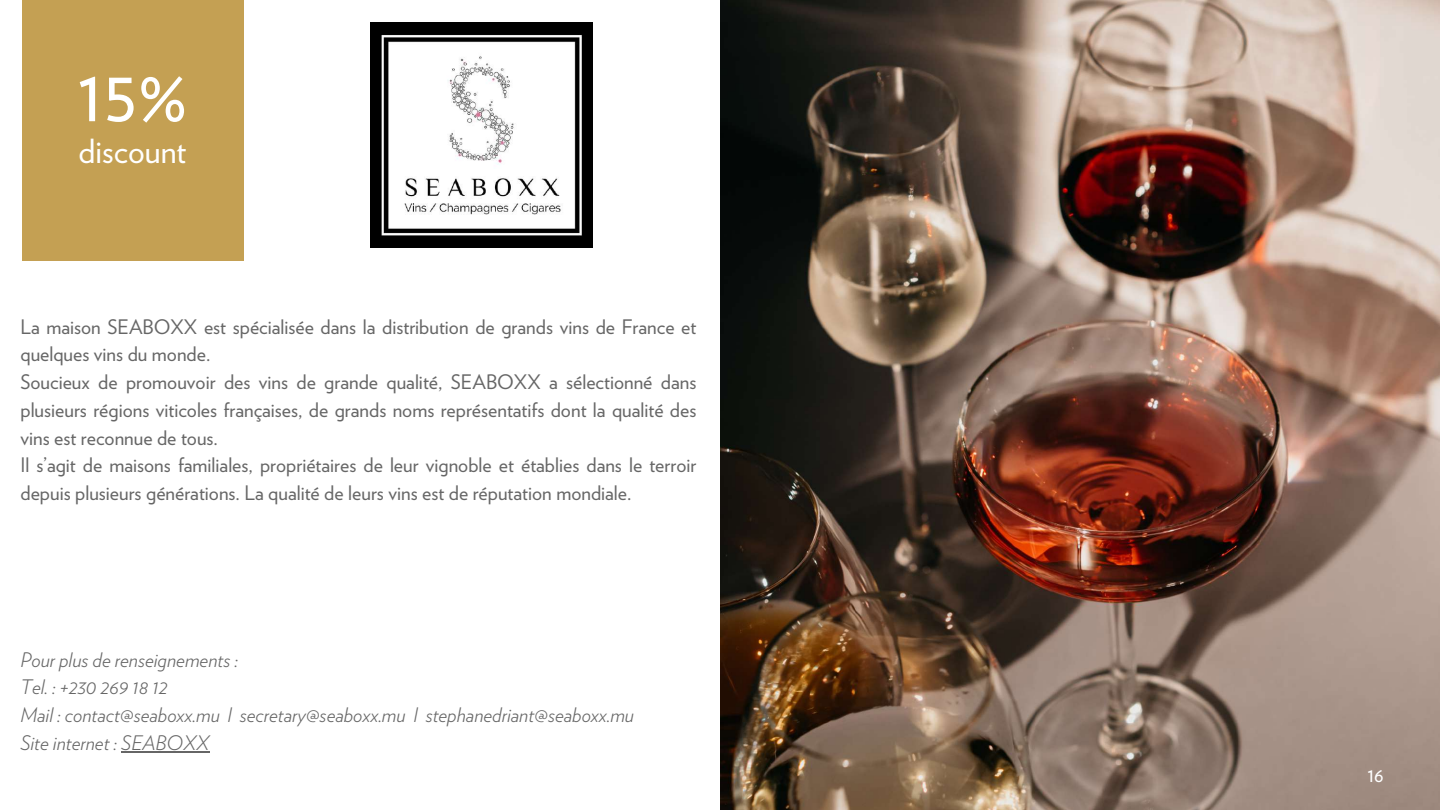
<style>
.page{position:relative;width:1440px;height:810px;background:#fff}
.page>*{position:absolute;margin:0;border:0;box-sizing:border-box;transform-origin:0 0}
.t1{font:75.6px "Verlag";color:#fff}
.t2{font:33.2px "Verlag";color:#fff}
.t3{font:20px/27.8px "Verlag";color:#666}
.t4{font:italic 300 20px/27.8px "Verlag";color:#666}
.t5{font:20px "Verlag";color:#fff}
</style>
<div class="page">
<img style="left:720px;top:0;width:720px;height:810px">
<div style="left:22px;top:0;width:221px;height:260px;background:#c4a053"></div>
<img style="left:370px;top:22px;width:222px;height:225px">
<hr style="left:121px;top:751px;width:89px;height:2px;background:#666">
<h1 class="t1" style="left:77px;top:61px;width:112px">15%</h1>
<h2 class="t2" style="left:79px;top:137px;width:109px">discount</h2>
<p class="t3" style="left:20px;top:314px;width:677px">La maison SEABOXX est spécialisée dans la distribution de grands vins de France et quelques vins du monde.<br>Soucieux de promouvoir des vins de grande qualité, SEABOXX a sélectionné dans plusieurs régions viticoles françaises, de grands noms représentatifs dont la qualité des vins est reconnue de tous.<br>Il s’agit de maisons familiales, propriétaires de leur vignoble et établies dans le terroir depuis plusieurs générations. La qualité de leurs vins est de réputation mondiale.</p>
<p class="t4" style="left:20px;top:647px;width:615px">Pour plus de renseignements :<br>Tel. : +230 269 18 12<br>Mail : contact@seaboxx.mu l secretary@seaboxx.mu l stephanedriant@seaboxx.mu Site internet : SEABOXX</p>
<p class="t5" style="left:1367px;top:766px;width:18px">16</p>
</div>
